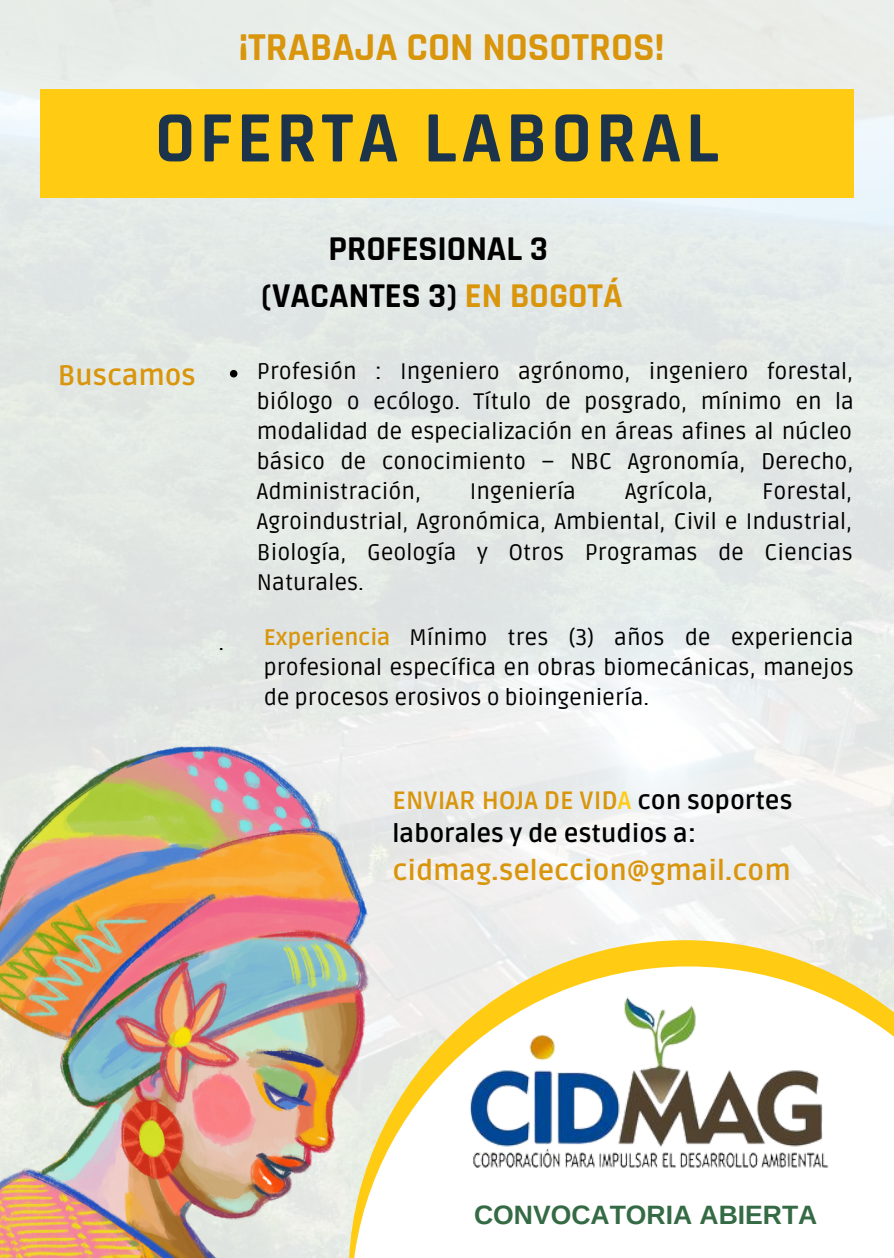
<style>
.page{position:relative;width:894px;height:1258px;background:#fff}
.page>*{position:absolute;margin:0;border:0;box-sizing:border-box;transform-origin:0 0}
.t1{font:700 73.2px "Rajdhani";letter-spacing:.06em;color:#1b344b}
.t2{font:700 39.9px "Rajdhani";color:#d9950b}
.t3{font:700 35.1px/47.4px "Rajdhani";color:#000;text-align:center}
.t4{font:700 27.9px "Ruda";color:#d9950b}
.t5{font:700 26.4px "Arimo";color:#346a44}
.t6{font:700 24.9px/33.3px "Ruda";color:#000}
.t7{font:22.5px/30px "Ruda";color:#000;text-align:justify}
.s1{color:#d9950b}
.s2{font-weight:700;color:#d9950b}
.s3{color:#ffcb13}
</style>
<div class="page">
<img style="left:0;top:0;width:893px;height:940px">
<svg style="left:370px;top:966px;width:523px;height:226px"></svg>
<div style="left:40px;top:89px;width:813px;height:108px;background:#ffcb13"></div>
<svg style="left:230px;top:370px;width:7px;height:7px"></svg>
<img style="left:447px;top:899px;width:398px;height:293px">
<img style="left:0;top:746px;width:370px;height:512px">
<h2 class="t2" style="left:239px;top:22px;width:427px">¡TRABAJA CON NOSOTROS!</h2>
<h1 class="t1" style="left:155px;top:93px;width:565px">OFERTA LABORAL</h1>
<h3 class="t3" style="left:261px;top:226px;width:362px">PROFESIONAL 3 (VACANTES 3) <span class="s1">EN BOGOTÁ</span></h3>
<p class="t4" style="left:58px;top:359px;width:140px">Buscamos</p>
<p class="t7" style="left:257px;top:357px;width:598px">Profesión : Ingeniero agrónomo, ingeniero forestal, biólogo o ecólogo. Título de posgrado, mínimo en la modalidad de especialización en áreas afines al núcleo básico de conocimiento – NBC Agronomía, Derecho, Administración,</p>
<p class="t7" style="left:470px;top:477px;width:108px">Ingeniería</p>
<p class="t7" style="left:625px;top:477px;width:90px">Agrícola,</p>
<p class="t7" style="left:257px;top:477px;width:597px;text-indent:505px">Forestal, Agroindustrial, Agronómica, Ambiental, Civil e Industrial, Biología, Geología y Otros Programas de Ciencias Naturales.</p>
<p class="t7" style="left:218px;top:627px;width:7px">.</p>
<p class="t7" style="left:264px;top:623px;width:591px"><span class="s2">Experiencia</span> Mínimo tres (3) años de experiencia profesional específica en obras biomecánicas, manejos de procesos erosivos o bioingeniería.</p>
<p class="t6" style="left:392px;top:784px;width:401px"><span class="s1">ENVIAR HOJA DE VID</span><span class="s3">A</span> con soportes laborales y de estudios a:</p>
<p class="t4" style="left:392px;top:854px;width:399px">cidmag.seleccion@gmail.com</p>
<p class="t5" style="left:474px;top:1200px;width:345px">CONVOCATORIA ABIERTA</p>
</div>
